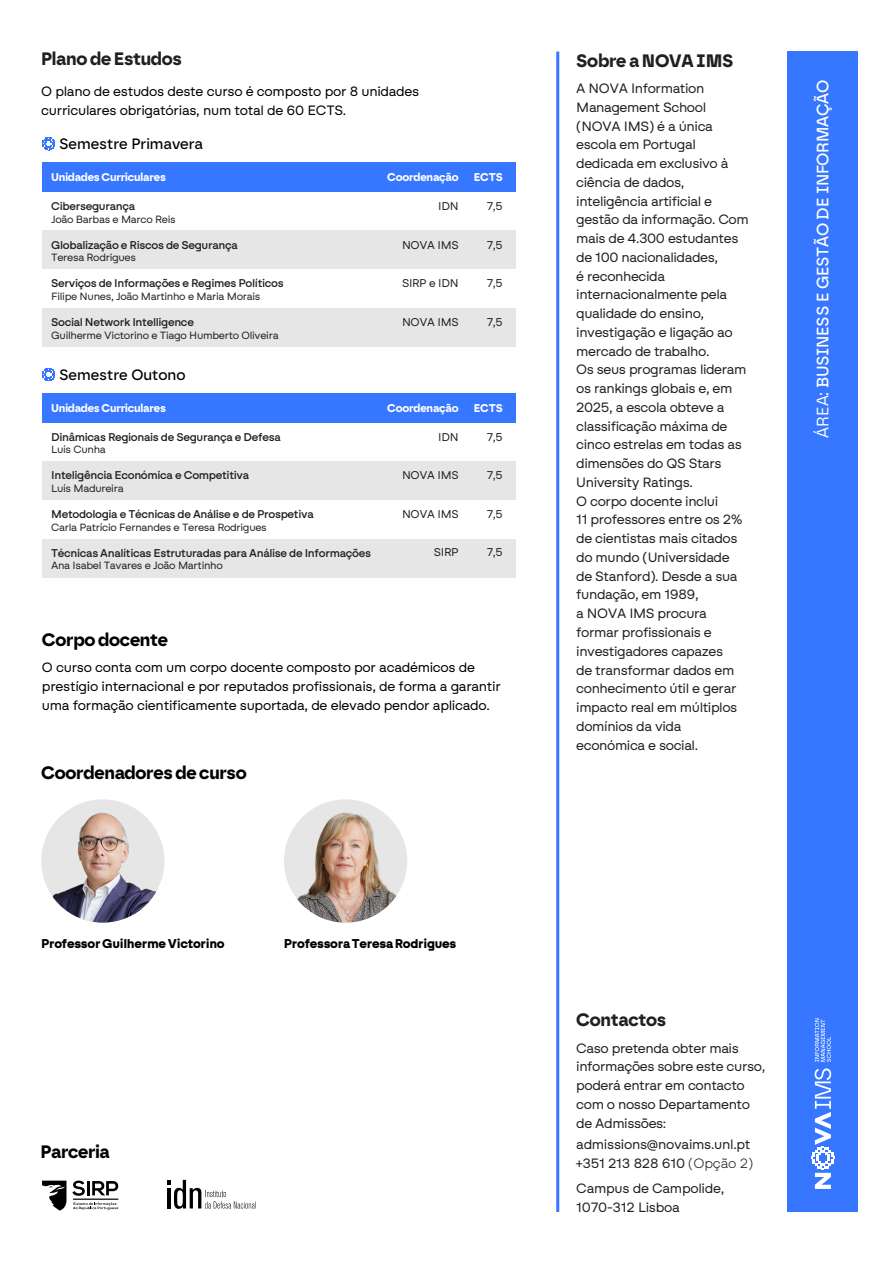
<style>
.page{position:relative;width:893px;height:1263px;background:#fff}
.page>*{position:absolute;margin:0;border:0;box-sizing:border-box;transform-origin:0 0}
.t1{font:700 18px "Borna";letter-spacing:-.015em;color:#000}
.t2{font:700 18px "Borna";letter-spacing:-.015em;color:#231f20}
.t3{font:500 16.5px "Borna";letter-spacing:-.02em;color:#fff}
.t4{font:500 15px "Borna";color:#000}
.t5{font:13.5px/18.8px "Swiza";letter-spacing:-.03em;color:#231f20}
.t6{font:13.5px/18.8px "Swiza";letter-spacing:-.02em;color:#000}
.t7{font:700 12.75px "Swiza";letter-spacing:-.02em;color:#000}
.t8{font:500 11.25px "Swiza";letter-spacing:-.03em;color:#231f20}
.t9{font:700 11.25px "Borna";letter-spacing:-.015em;color:#fff}
.t10{font:11.25px "Swiza";letter-spacing:-.03em;color:#231f20}
.t11{font:10.5px "Swiza";letter-spacing:-.03em;color:#231f20}
.s1{font-weight:400}
.s2{font-weight:300}
</style>
<div class="page">
<div style="left:788px;top:51px;width:70px;height:1161px;background:#3777ff"></div>
<hr style="left:556px;top:52px;width:3px;height:1160px;background:#3777ff">
<svg style="left:811px;top:1068px;width:23px;height:121px"></svg>
<svg style="left:815px;top:1018px;width:16px;height:44px"></svg>
<svg style="left:42px;top:1180px;width:24px;height:30px"></svg>
<svg style="left:72px;top:1180px;width:13px;height:16px"></svg>
<hr style="left:87px;top:1181px;width:3px;height:14px;background:#000">
<svg style="left:92px;top:1181px;width:27px;height:14px"></svg>
<hr style="left:73px;top:1199px;width:45px;height:1px;background:#000">
<svg style="left:73px;top:1202px;width:45px;height:8px"></svg>
<svg style="left:167px;top:1180px;width:89px;height:29px"></svg>
<div style="left:42px;top:163px;width:473px;height:29px;background:#3777ff"></div>
<div style="left:42px;top:230px;width:473px;height:39px;background:#e6e6e6"></div>
<div style="left:42px;top:308px;width:473px;height:39px;background:#e6e6e6"></div>
<svg style="left:42px;top:137px;width:13px;height:14px"></svg>
<div style="left:42px;top:393px;width:473px;height:29px;background:#3777ff"></div>
<div style="left:42px;top:461px;width:473px;height:39px;background:#e6e6e6"></div>
<div style="left:42px;top:539px;width:473px;height:39px;background:#e6e6e6"></div>
<svg style="left:42px;top:368px;width:13px;height:13px"></svg>
<img style="left:41px;top:799px;width:123px;height:124px;border-radius:62px">
<img style="left:284px;top:799px;width:123px;height:124px;border-radius:62px">
<h1 class="t2" style="left:41px;top:48px;width:142px">Plano de Estudos</h1>
<p class="t6" style="left:41px;top:82px;width:380px">O plano de estudos deste curso é composto por 8 unidades curriculares obrigatórias, num total de 60 ECTS.</p>
<p class="t4" style="left:59px;top:135px;width:145px">Semestre Primavera</p>
<p class="t9" style="left:51px;top:170px;width:116px">Unidades Curriculares</p>
<p class="t8" style="left:51px;top:199px;width:85px">Cibersegurança</p>
<p class="t11" style="left:51px;top:212px;width:126px">João Barbas e Marco Reis</p>
<p class="t8" style="left:51px;top:238px;width:188px">Globalização e Riscos de Segurança</p>
<p class="t11" style="left:51px;top:251px;width:86px">Teresa Rodrigues</p>
<p class="t8" style="left:51px;top:277px;width:234px">Serviços de Informações e Regimes Políticos</p>
<p class="t11" style="left:51px;top:290px;width:211px">Filipe Nunes, João Martinho e Maria Morais</p>
<p class="t8" style="left:51px;top:315px;width:144px">Social Network Intelligence</p>
<p class="t11" style="left:51px;top:329px;width:229px">Guilherme Victorino e Tiago Humberto Oliveira</p>
<p class="t9" style="left:387px;top:170px;width:73px">Coordenação</p>
<p class="t10" style="left:438px;top:199px;width:22px">IDN</p>
<p class="t10" style="left:402px;top:238px;width:58px">NOVA IMS</p>
<p class="t10" style="left:402px;top:276px;width:58px">SIRP e IDN</p>
<p class="t10" style="left:402px;top:315px;width:58px">NOVA IMS</p>
<p class="t4" style="left:59px;top:365px;width:128px">Semestre Outono</p>
<p class="t9" style="left:51px;top:401px;width:116px">Unidades Curriculares</p>
<p class="t8" style="left:51px;top:430px;width:231px">Dinâmicas Regionais de Segurança e Defesa</p>
<p class="t11" style="left:51px;top:443px;width:56px">Luís Cunha</p>
<p class="t8" style="left:51px;top:468px;width:200px">Inteligência Económica e Competitiva</p>
<p class="t11" style="left:51px;top:482px;width:74px">Luís Madureira</p>
<p class="t8" style="left:51px;top:507px;width:264px">Metodologia e Técnicas de Análise e de Prospetiva</p>
<p class="t11" style="left:51px;top:521px;width:217px">Carla Patrício Fernandes e Teresa Rodrigues</p>
<p class="t8" style="left:51px;top:546px;width:321px">Técnicas Analíticas Estruturadas para Análise de Informações</p>
<p class="t11" style="left:51px;top:559px;width:173px">Ana Isabel Tavares e João Martinho</p>
<p class="t9" style="left:387px;top:401px;width:73px">Coordenação</p>
<p class="t10" style="left:438px;top:430px;width:22px">IDN</p>
<p class="t10" style="left:402px;top:468px;width:58px">NOVA IMS</p>
<p class="t10" style="left:402px;top:507px;width:58px">NOVA IMS</p>
<p class="t10" style="left:434px;top:546px;width:26px">SIRP</p>
<p class="t9" style="left:474px;top:170px;width:30px">ECTS</p>
<p class="t10" style="left:487px;top:199px;width:18px">7,5</p>
<p class="t10" style="left:487px;top:238px;width:18px">7,5</p>
<p class="t10" style="left:487px;top:276px;width:18px">7,5</p>
<p class="t10" style="left:487px;top:315px;width:18px">7,5</p>
<p class="t9" style="left:474px;top:401px;width:30px">ECTS</p>
<p class="t10" style="left:487px;top:430px;width:18px">7,5</p>
<p class="t10" style="left:487px;top:468px;width:18px">7,5</p>
<p class="t10" style="left:487px;top:507px;width:18px">7,5</p>
<p class="t10" style="left:487px;top:546px;width:18px">7,5</p>
<h1 class="t1" style="left:42px;top:628px;width:128px">Corpo docente</h1>
<p class="t6" style="left:42px;top:658px;width:461px">O curso conta com um corpo docente composto por académicos de prestígio internacional e por reputados profissionais, de forma a garantir uma formação cientificamente suportada, de elevado pendor aplicado.</p>
<h1 class="t1" style="left:41px;top:761px;width:207px">Coordenadores de curso</h1>
<p class="t7" style="left:41px;top:935px;width:185px">Professor Guilherme Victorino</p>
<p class="t7" style="left:284px;top:935px;width:174px">Professora Teresa Rodrigues</p>
<h1 class="t1" style="left:40px;top:1141px;width:71px">Parceria</h1>
<h1 class="t2" style="left:576px;top:50px;width:159px">Sobre a NOVA IMS</h1>
<p class="t5" style="left:576px;top:79px;width:174px">A NOVA Information<br>Management School (NOVA IMS) é a única escola em Portugal dedicada em exclusivo à ciência de dados, inteligência artificial e gestão da informação. Com mais de 4.300 estudantes de 100 nacionalidades,<br>é reconhecida internacionalmente pela qualidade do ensino, investigação e ligação ao mercado de trabalho.<br>Os seus programas lideram os rankings globais e, em<br>2025, a escola obteve a classificação máxima de cinco estrelas em todas as dimensões do QS Stars<br>University Ratings.<br>O corpo docente inclui<br>11 professores entre os 2% de cientistas mais citados do mundo (Universidade de Stanford). Desde a sua fundação, em 1989,<br>a NOVA IMS procura formar profissionais e investigadores capazes<br>de transformar dados em conhecimento útil e gerar impacto real em múltiplos domínios da vida económica e social.</p>
<p class="t3" style="left:813px;top:438px;width:359px;rotate:-90deg"><span class="s1">ÁREA:</span> BUSINESS E GESTÃO DE INFORMAÇÃO</p>
<h1 class="t2" style="left:576px;top:1009px;width:91px">Contactos</h1>
<p class="t5" style="left:576px;top:1038px;width:190px">Caso pretenda obter mais informações sobre este curso, poderá entrar em contacto com o nosso Departamento de Admissões:</p>
<p class="t5" style="left:576px;top:1135px;width:178px">admissions@novaims.unl.pt +351 213 828 610 <span class="s2">(Opção 2)</span></p>
<p class="t5" style="left:576px;top:1179px;width:150px">Campus de Campolide,<br>1070-312 Lisboa</p>
</div>
